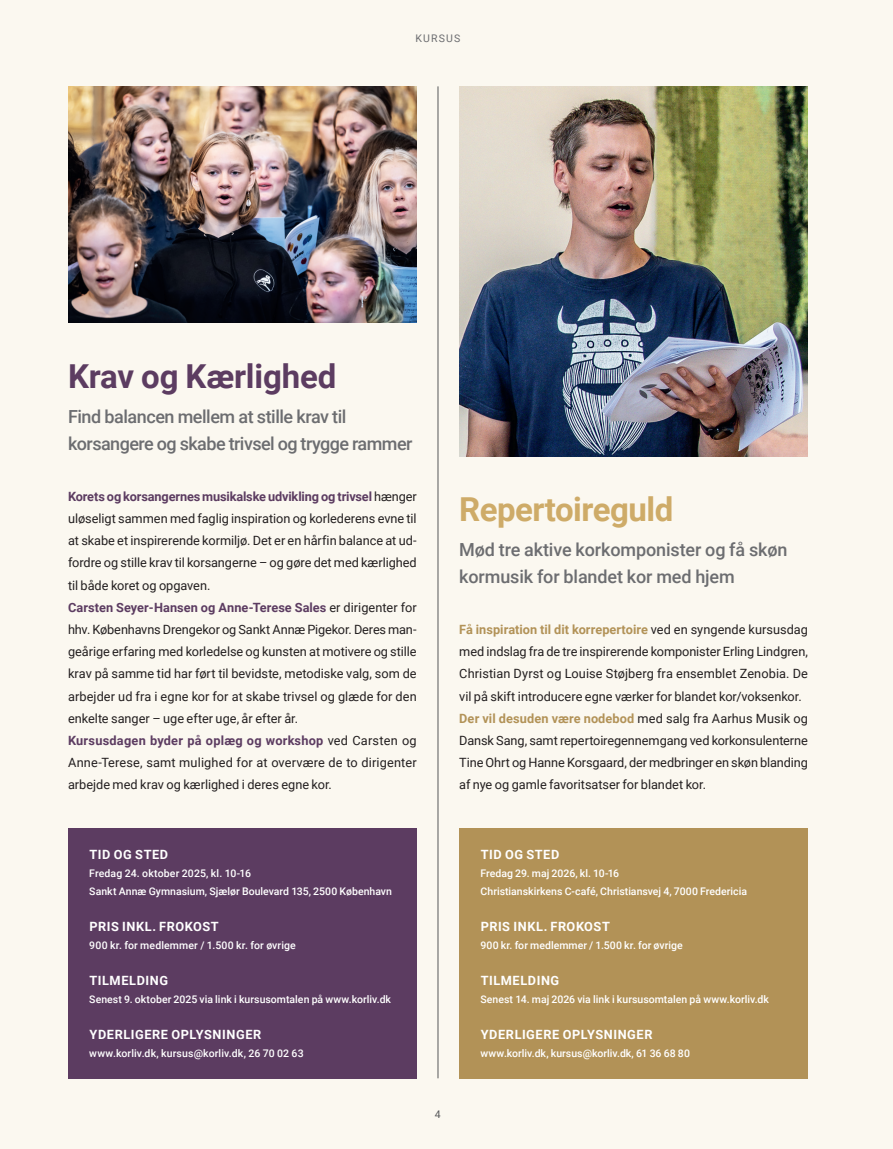
<style>
.page{position:relative;width:893px;height:1149px;background:#fff}
.page>*{position:absolute;margin:0;border:0;box-sizing:border-box;transform-origin:0 0}
.Citiat_Stor{font:700 33px "Roboto";letter-spacing:-.005em;color:#5c3c61}
.Citiat_Stor-2{font:700 33px "Roboto";letter-spacing:-.015em;color:#ceab68}
.Manchet{font:500 18px "Roboto";letter-spacing:-.025em;color:#6c6d70}
.Manchet-2{font:500 18px/27px "Roboto";letter-spacing:-.005em;color:#6c6d70}
.Brød_indryk_Roboto{font:12.75px/22.2px "Roboto";color:#231f20;text-align:justify}
.Mellemrubrik{font:700 12.75px "Roboto";letter-spacing:.045em;color:#fff}
.Mellemrubrik-2{font:500 10.5px "Roboto";letter-spacing:.005em;color:#fff}
.Headere{font:10.5px "Roboto";letter-spacing:.115em;color:#6c6d70}
.Headere-2{font:10.5px "Roboto";color:#57585a}
.s1{font-weight:700;color:#5c3c61}
.s2{font-weight:700;color:#b29257}
</style>
<div class="page">
<div style="left:0;top:0;width:893px;height:1148px;background:#fbf8f0"></div>
<div style="left:459px;top:827px;width:349px;height:250px;background:#b29257"></div>
<img style="left:459px;top:86px;width:349px;height:370px">
<div style="left:68px;top:827px;width:349px;height:250px;background:#5c3c61"></div>
<hr style="left:438px;top:86px;width:1px;height:991px;background:#57585a">
<img style="left:68px;top:86px;width:349px;height:237px">
<p class="Headere" style="left:415px;top:31px;width:47px">KURSUS</p>
<p class="Citiat_Stor" style="left:68px;top:353px;width:270px">Krav og Kærlighed</p>
<p class="Manchet" style="left:68px;top:404px;width:280px">Find balancen mellem at stille krav til</p>
<p class="Manchet" style="left:68px;top:431px;width:346px">korsangere og skabe trivsel og trygge rammer</p>
<p class="Brød_indryk_Roboto" style="left:68px;top:484px;width:350px"><span class="s1">Korets og korsangernes musikalske udvikling og trivsel</span> hænger uløseligt sammen med faglig inspiration og korlederens evne til at skabe et inspirerende kormiljø. Det er en hårfin balance at ud&shy;fordre og stille krav til korsangerne – og gøre det med kærlighed til både koret og opgaven.</p>
<p class="Brød_indryk_Roboto" style="left:68px;top:595px;width:350px"><span class="s1">Carsten Seyer-Hansen og Anne-Terese Sales</span> er dirigenter for hhv. Københavns Drengekor og Sankt Annæ Pigekor. Deres man&shy;geårige erfaring med korledelse og kunsten at motivere og stille krav på samme tid har ført til bevidste, metodiske valg, som de arbejder ud fra i egne kor for at skabe trivsel og glæde for den enkelte sanger – uge efter uge, år efter år.</p>
<p class="Brød_indryk_Roboto" style="left:68px;top:728px;width:350px"><span class="s1">Kursusdagen byder på oplæg og workshop</span> ved Carsten og Anne-Terese, samt mulighed for at overvære de to dirigenter arbejde med krav og kærlighed i deres egne kor.</p>
<p class="Citiat_Stor-2" style="left:459px;top:486px;width:215px">Repertoireguld</p>
<p class="Manchet-2" style="left:459px;top:535px;width:330px">Mød tre aktive korkomponister og få skøn kormusik for blandet kor med hjem</p>
<p class="Brød_indryk_Roboto" style="left:459px;top:617px;width:350px"><span class="s2">Få inspiration til dit korrepertoire</span> ved en syngende kursusdag med indslag fra de tre inspirerende komponister Erling Lindgren, Christian Dyrst og Louise Støjberg fra ensemblet Zenobia. De vil på skift introducere egne værker for blandet kor/voksenkor.</p>
<p class="Brød_indryk_Roboto" style="left:459px;top:706px;width:350px"><span class="s2">Der vil desuden være nodebod</span> med salg fra Aarhus Musik og Dansk Sang, samt repertoiregennemgang ved korkonsulenterne Tine Ohrt og Hanne Korsgaard, der medbringer en skøn blanding af nye og gamle favoritsatser for blandet kor.</p>
<p class="Mellemrubrik" style="left:90px;top:845px;width:80px">TID OG STED</p>
<p class="Mellemrubrik-2" style="left:89px;top:865px;width:163px">Fredag 24. oktober 2025, kl. 10-16</p>
<p class="Mellemrubrik-2" style="left:89px;top:883px;width:304px">Sankt Annæ Gymnasium, Sjælør Boulevard 135, 2500 København</p>
<p class="Mellemrubrik" style="left:90px;top:917px;width:131px">PRIS INKL. FROKOST</p>
<p class="Mellemrubrik-2" style="left:89px;top:937px;width:208px">900 kr. for medlemmer / 1.500 kr. for øvrige</p>
<p class="Mellemrubrik" style="left:90px;top:971px;width:80px">TILMELDING</p>
<p class="Mellemrubrik-2" style="left:89px;top:991px;width:303px">Senest 9. oktober 2025 via link i kursusomtalen på www.korliv.dk</p>
<p class="Mellemrubrik" style="left:90px;top:1025px;width:173px">YDERLIGERE OPLYSNINGER</p>
<p class="Mellemrubrik-2" style="left:89px;top:1045px;width:216px">www.korliv.dk, kursus@korliv.dk, 26 70 02 63</p>
<p class="Headere-2" style="left:435px;top:1106px;width:7px">4</p>
<p class="Mellemrubrik" style="left:481px;top:845px;width:80px">TID OG STED</p>
<p class="Mellemrubrik-2" style="left:480px;top:865px;width:140px">Fredag 29. maj 2026, kl. 10-16</p>
<p class="Mellemrubrik-2" style="left:480px;top:883px;width:268px">Christianskirkens C-café, Christiansvej 4, 7000 Fredericia</p>
<p class="Mellemrubrik" style="left:481px;top:917px;width:131px">PRIS INKL. FROKOST</p>
<p class="Mellemrubrik-2" style="left:480px;top:937px;width:204px">900 kr. for medlemmer / 1.500 kr. for øvrige</p>
<p class="Mellemrubrik" style="left:481px;top:971px;width:80px">TILMELDING</p>
<p class="Mellemrubrik-2" style="left:480px;top:991px;width:290px">Senest 14. maj 2026 via link i kursusomtalen på www.korliv.dk</p>
<p class="Mellemrubrik" style="left:481px;top:1025px;width:173px">YDERLIGERE OPLYSNINGER</p>
<p class="Mellemrubrik-2" style="left:480px;top:1045px;width:211px">www.korliv.dk, kursus@korliv.dk, 61 36 68 80</p>
</div>
